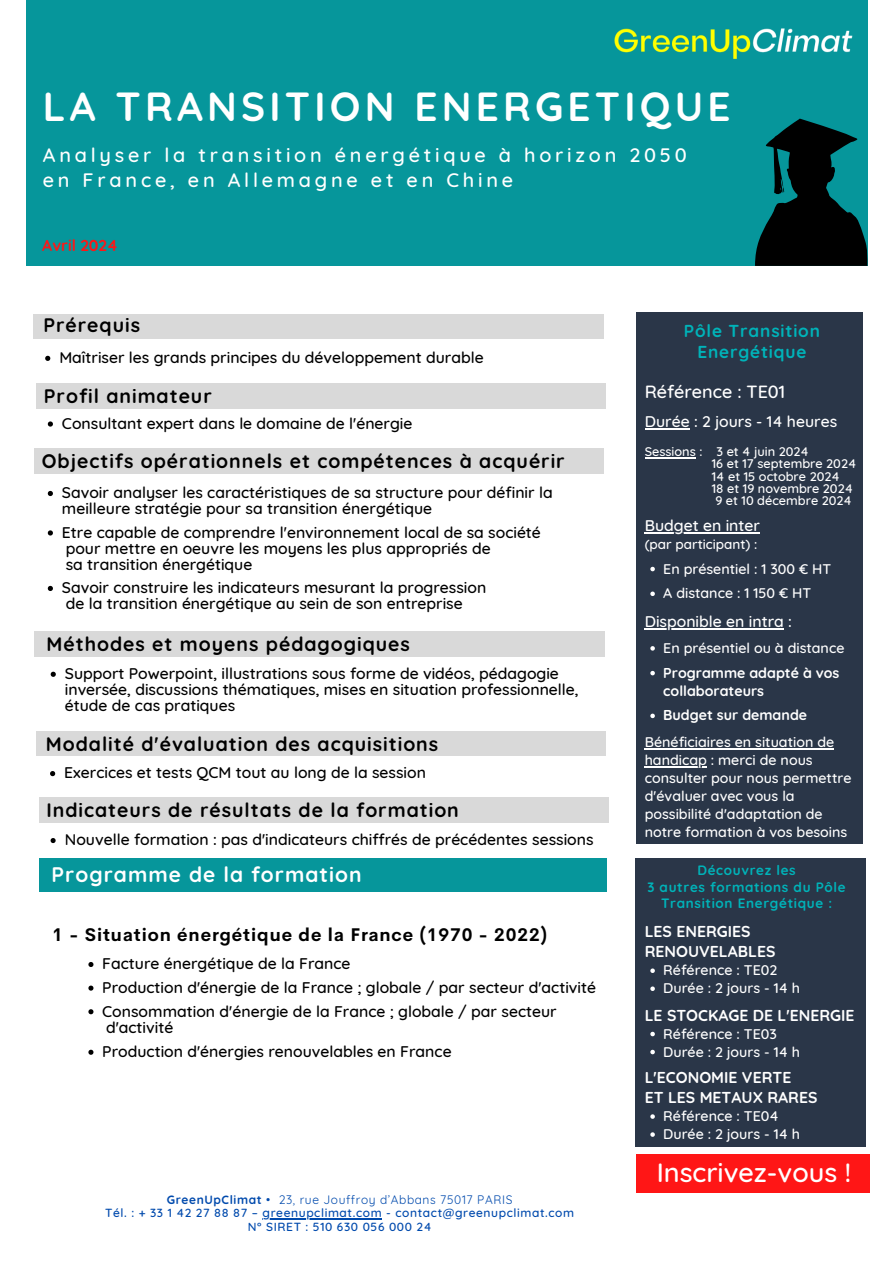
<style>
.page{position:relative;width:893px;height:1263px;background:#fff}
.page>*{position:absolute;margin:0;border:0;box-sizing:border-box;transform-origin:0 0}
.t1{font:700 40.5px "Quicksand";letter-spacing:.105em;color:#fff}
.t2{font:500 27px "Quicksand";color:#fff}
.t3{font:700 21px "Quicksand";letter-spacing:.05em;color:#fff}
.t4{font:500 19.88px/24.2px "Quicksand";letter-spacing:.19em;color:#fff}
.t5{font:700 19.5px "Quicksand";letter-spacing:.05em;color:#000}
.t6{font:700 18px "Cerebri Sans";letter-spacing:.05em;color:#000}
.t7{font:500 18px "Quicksand";color:#fff}
.t8{font:700 17.25px/21.4px "Quicksand";letter-spacing:.05em;color:#00b3b9;text-align:center}
.t9{font:500 15.75px/16px "Quicksand";color:#000}
.t10{font:700 15.75px/20.2px "Quicksand";color:#fff}
.t11{font:500 15.75px "Quicksand";color:#fff}
.t12{font:700 15.75px "Quicksand";color:#ff1616}
.t13{font:500 14.25px/18px "Quicksand";color:#fff}
.t14{font:700 14.25px/18px "Quicksand";color:#fff}
.t15{font:700 13.5px/16.4px "Quicksand";letter-spacing:.05em;color:#00b3b9;text-align:center}
.t16{font:500 13.5px "Quicksand";color:#fff}
.t17{font:500 12.75px/12.4px "Quicksand";color:#fff}
.t18{font:500 12px/13.7px "Quicksand";letter-spacing:.05em;color:#004aad;text-align:center}
.s1{font-weight:700}
.s2{font-weight:400}
</style>
<div class="page">
<div style="left:27px;top:0;width:840px;height:266px;background:#06969b"></div>
<div style="left:636px;top:313px;width:227px;height:530px;background:#2a3648"></div>
<hr style="left:645px;top:428px;width:44px;height:1px;background:#fff">
<hr style="left:645px;top:457px;width:44px;height:1px;background:#fff">
<hr style="left:645px;top:532px;width:115px;height:2px;background:#fff">
<svg style="left:650px;top:567px;width:5px;height:4px"></svg>
<svg style="left:650px;top:591px;width:5px;height:5px"></svg>
<hr style="left:645px;top:628px;width:139px;height:1px;background:#fff">
<svg style="left:650px;top:646px;width:5px;height:5px"></svg>
<svg style="left:650px;top:671px;width:5px;height:4px"></svg>
<svg style="left:650px;top:714px;width:5px;height:4px"></svg>
<hr style="left:645px;top:748px;width:189px;height:1px;background:#fff">
<hr style="left:645px;top:766px;width:62px;height:1px;background:#fff">
<img style="left:614px;top:14px;width:254px;height:54px">
<div style="left:635px;top:858px;width:230px;height:288px;background:#2a3648"></div>
<svg style="left:650px;top:968px;width:5px;height:5px"></svg>
<svg style="left:650px;top:986px;width:5px;height:5px"></svg>
<svg style="left:45px;top:356px;width:5px;height:5px"></svg>
<svg style="left:48px;top:421px;width:5px;height:6px"></svg>
<svg style="left:48px;top:491px;width:5px;height:5px"></svg>
<svg style="left:48px;top:530px;width:5px;height:5px"></svg>
<svg style="left:48px;top:586px;width:5px;height:5px"></svg>
<div style="left:34px;top:314px;width:569px;height:25px;background:#d9d9d9"></div>
<div style="left:39px;top:859px;width:568px;height:32px;background:#06969b"></div>
<svg style="left:755px;top:119px;width:112px;height:147px"></svg>
<div style="left:636px;top:1154px;width:233px;height:39px;background:#ff1616"></div>
<hr style="left:262px;top:1218px;width:120px;height:1px;background:#004aad">
<svg style="left:88px;top:962px;width:5px;height:5px"></svg>
<svg style="left:88px;top:985px;width:5px;height:6px"></svg>
<svg style="left:88px;top:1009px;width:5px;height:5px"></svg>
<svg style="left:88px;top:1050px;width:5px;height:5px"></svg>
<svg style="left:50px;top:771px;width:5px;height:5px"></svg>
<svg style="left:51px;top:838px;width:5px;height:5px"></svg>
<div style="left:34px;top:449px;width:570px;height:24px;background:#d9d9d9"></div>
<div style="left:36px;top:383px;width:570px;height:25px;background:#d9d9d9"></div>
<div style="left:36px;top:731px;width:570px;height:25px;background:#d9d9d9"></div>
<div style="left:39px;top:798px;width:569px;height:24px;background:#d9d9d9"></div>
<div style="left:35px;top:632px;width:569px;height:25px;background:#d9d9d9"></div>
<svg style="left:51px;top:672px;width:5px;height:5px"></svg>
<svg style="left:650px;top:1032px;width:5px;height:4px"></svg>
<svg style="left:650px;top:1050px;width:5px;height:4px"></svg>
<svg style="left:650px;top:1114px;width:5px;height:5px"></svg>
<svg style="left:650px;top:1132px;width:5px;height:5px"></svg>
<h1 class="t1" style="left:43px;top:73px;width:689px">LA TRANSITION ENERGETIQUE</h1>
<p class="t4" style="left:43px;top:141px;width:645px">Analyser la transition énergétique à horizon 2050 en France, en Allemagne et en Chine</p>
<p class="t12" style="left:42px;top:233px;width:77px">Avril 2024</p>
<p class="t5" style="left:43px;top:308px;width:98px">Prérequis</p>
<p class="t9" style="left:59px;top:348px;width:426px">Maîtriser les grands principes du développement durable</p>
<p class="t5" style="left:44px;top:380px;width:169px">Profil animateur</p>
<p class="t9" style="left:62px;top:414px;width:352px">Consultant expert dans le domaine de l'énergie</p>
<p class="t5" style="left:42px;top:445px;width:524px">Objectifs opérationnels et compétences à acquérir</p>
<p class="t9" style="left:62px;top:483px;width:492px">Savoir analyser les caractéristiques de sa structure pour définir la meilleure stratégie pour sa transition énergétique</p>
<p class="t9" style="left:62px;top:523px;width:480px">Etre capable de comprendre l'environnement local de sa société pour mettre en oeuvre les moyens les plus appropriés de<br>sa transition énergétique</p>
<p class="t9" style="left:62px;top:578px;width:426px">Savoir construire les indicateurs mesurant la progression de la transition énergétique au sein de son entreprise</p>
<p class="t5" style="left:46px;top:628px;width:365px">Méthodes et moyens pédagogiques</p>
<p class="t9" style="left:65px;top:664px;width:515px">Support Powerpoint, illustrations sous forme de vidéos, pédagogie inversée, discussions thématiques, mises en situation professionnelle, étude de cas pratiques</p>
<p class="t5" style="left:46px;top:728px;width:394px">Modalité d'évaluation des acquisitions</p>
<p class="t9" style="left:64px;top:763px;width:363px">Exercices et tests QCM tout au long de la session</p>
<p class="t5" style="left:46px;top:794px;width:414px">Indicateurs de résultats de la formation</p>
<p class="t9" style="left:65px;top:830px;width:530px">Nouvelle formation : pas d'indicateurs chiffrés de précédentes sessions</p>
<h3 class="t3" style="left:52px;top:857px;width:312px">Programme de la formation</h3>
<p class="t6" style="left:52px;top:920px;width:496px">1 - Situation énergétique de la France (1970 - 2022)</p>
<p class="t9" style="left:102px;top:950px;width:495px;line-height:23.6px">Facture énergétique de la France<br>Production d'énergie de la France ; globale / par secteur d'activité<br>Consommation d'énergie de la France ; globale / par secteur</p>
<p class="t9" style="left:102px;top:1014px;width:351px;line-height:24.2px">d'activité<br>Production d'énergies renouvelables en France</p>
<p class="t18" style="left:105px;top:1191px;width:470px"><span class="s1">GreenUpClimat</span> <span class="s2">• 23, rue Jouffroy d’Abbans 75017 PARIS<br></span>Tél. : + 33 1 42 27 88 87 – greenupclimat.com - contact@greenupclimat.com<br>N° SIRET : 510 630 056 000 24</p>
<p class="t8" style="left:684px;top:318px;width:138px">Pôle Transition<br>Energétique</p>
<p class="t7" style="left:645px;top:377px;width:142px">Référence : TE01</p>
<p class="t11" style="left:645px;top:409px;width:194px">Durée : 2 jours - 14 heures</p>
<p class="t17" style="left:712px;top:444px;width:146px;text-indent:-67px">Sessions : 3 et 4 juin 2024<br>16 et 17 septembre 2024<br>14 et 15 octobre 2024<br>18 et 19 novembre 2024<br>9 et 10 décembre 2024</p>
<p class="t11" style="left:645px;top:513px;width:117px">Budget en inter</p>
<p class="t16" style="left:645px;top:534px;width:114px">(par participant) :</p>
<p class="t13" style="left:663px;top:555px;width:169px;line-height:24.8px">En présentiel : 1 300 € HT<br>A distance : 1 150 € HT</p>
<p class="t11" style="left:645px;top:609px;width:149px">Disponible en intra :</p>
<p class="t13" style="left:663px;top:637px;width:183px">En présentiel ou à distance</p>
<p class="t14" style="left:663px;top:662px;width:178px">Programme adapté à vos collaborateurs</p>
<p class="t14" style="left:663px;top:705px;width:145px">Budget sur demande</p>
<p class="t13" style="left:645px;top:731px;width:208px">Bénéficiaires en situation de handicap : merci de nous consulter pour nous permettre d'évaluer avec vous la possibilité d'adaptation de notre formation à vos besoins</p>
<p class="t15" style="left:647px;top:861px;width:200px">Découvrez les<br>3 autres formations du Pôle<br>Transition Energétique :</p>
<p class="t10" style="left:645px;top:920px;width:132px">LES ENERGIES<br>RENOUVELABLES</p>
<p class="t13" style="left:663px;top:960px;width:138px">Référence : TE02<br>Durée : 2 jours - 14 h</p>
<p class="t10" style="left:645px;top:1003px;width:211px">LE STOCKAGE DE L'ENERGIE</p>
<p class="t13" style="left:663px;top:1023px;width:138px">Référence : TE03<br>Durée : 2 jours - 14 h</p>
<p class="t10" style="left:645px;top:1066px;width:174px">L'ECONOMIE VERTE<br>ET LES METAUX RARES</p>
<p class="t13" style="left:663px;top:1106px;width:138px">Référence : TE04<br>Durée : 2 jours - 14 h</p>
<h2 class="t2" style="left:656px;top:1150px;width:196px">Inscrivez-vous !</h2>
</div>
